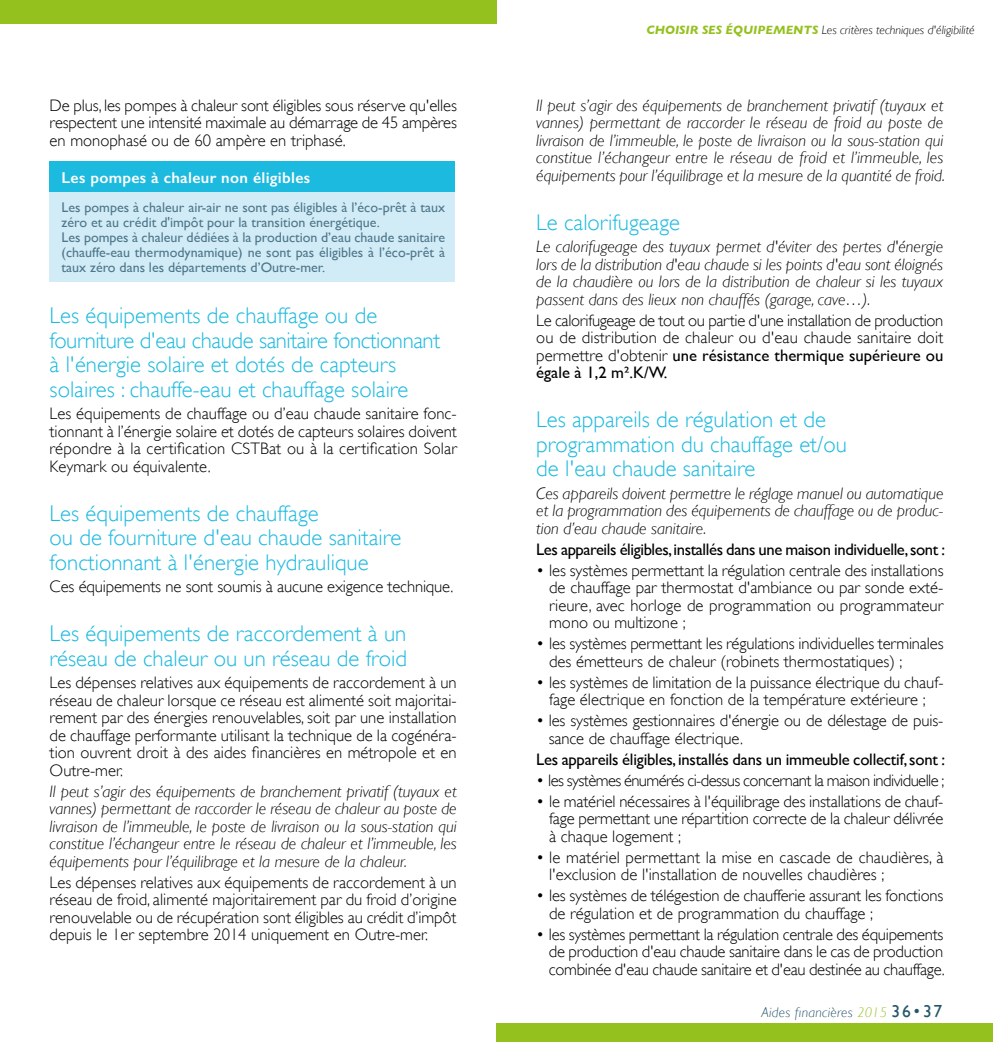
<style>
.page{position:relative;width:993px;height:1042px;background:#fff}
.page>*{position:absolute;margin:0;border:0;box-sizing:border-box;transform-origin:0 0}
.t1{font:300 22.75px/24.5px "Gill Sans";color:#1dbadf}
.t2{font:300 16.62px/17.5px "Gill Sans";color:#000;text-align:justify}
.t3{font:italic 300 16.62px/17.5px "Gill Sans";color:#000;text-align:justify}
.t4{font:16.62px "Gill Sans";letter-spacing:-.025em;color:#000}
.t5{font:300 16.62px "Gill Sans";letter-spacing:-.035em;color:#000}
.t6{font:600 15.75px "Gill Sans";letter-spacing:.02em;color:#fff}
.t7{font:14px/14.9px "Gill Sans";color:#4e778a}
.t8{font:italic 300 14px "Gill Sans";letter-spacing:.02em;color:#255769}
.t9{font:italic 300 12.25px "Gill Sans";color:#000}
.s1{font-weight:700;color:#95c11f}
.s2{font-weight:400}
.s3{color:#95c11f}
.s4{font-weight:400;font-style:normal;font-size:17.5px}
.s5{font-style:normal;font-size:17.5px}
</style>
<div class="page">
<div style="left:0;top:0;width:496px;height:24px;background:#95c11f"></div>
<div style="left:496px;top:1023px;width:496px;height:19px;background:#95c11f"></div>
<div style="left:50px;top:161px;width:405px;height:31px;background:#1dbadf"></div>
<div style="left:50px;top:192px;width:405px;height:89px;background:#d2ecf7"></div>
<p class="t2" style="left:50px;top:96px;width:409px">De plus, les pompes à chaleur sont éligibles sous réserve qu'elles respectent une intensité maximale au démarrage de 45 ampères en monophasé ou de 60 ampère en triphasé.</p>
<p class="t6" style="left:62px;top:168px;width:250px">Les pompes à chaleur non éligibles</p>
<p class="t7" style="left:62px;top:200px;width:385px">Les pompes à chaleur air-air ne sont pas éligibles à l’éco-prêt à taux zéro et au crédit d'impôt pour la transition énergétique.<br>Les pompes à chaleur dédiées à la production d’eau chaude sanitaire (chauffe-eau thermodynamique) ne sont pas éligibles à l’éco-prêt à taux zéro dans les départements d’Outre-mer.</p>
<h1 class="t1" style="left:50px;top:304px;width:392px">Les équipements de chauffage ou de fourniture d'eau chaude sanitaire fonctionnant à l'énergie solaire et dotés de capteurs solaires : chauffe-eau et chauffage solaire</h1>
<p class="t2" style="left:50px;top:405px;width:408px">Les équipements de chauffage ou d’eau chaude sanitaire fonc&shy;tionnant à l’énergie solaire et dotés de capteurs solaires doivent répondre à la certification CSTBat ou à la certification Solar Keymark ou équivalente.</p>
<h1 class="t1" style="left:50px;top:501px;width:353px">Les équipements de chauffage<br>ou de fourniture d'eau chaude sanitaire fonctionnant à l'énergie hydraulique</h1>
<p class="t2" style="left:50px;top:578px;width:405px">Ces équipements ne sont soumis à aucune exigence technique.</p>
<h1 class="t1" style="left:50px;top:621px;width:359px">Les équipements de raccordement à un réseau de chaleur ou un réseau de froid</h1>
<p class="t2" style="left:50px;top:674px;width:408px">Les dépenses relatives aux équipements de raccordement à un réseau de chaleur lorsque ce réseau est alimenté soit majoritai&shy;rement par des énergies renouvelables, soit par une installation de chauffage performante utilisant la technique de la cogénéra&shy;tion ouvrent droit à des aides financières en métropole et en Outre-mer.</p>
<p class="t3" style="left:50px;top:782px;width:408px">Il peut s’agir des équipements de branchement privatif (tuyaux et vannes) permettant de raccorder le réseau de chaleur au poste de livraison de l’immeuble, le poste de livraison ou la sous-station qui constitue l’échangeur entre le réseau de chaleur et l’immeuble, les équipements pour l’équilibrage et la mesure de la chaleur.</p>
<p class="t2" style="left:50px;top:873px;width:408px">Les dépenses relatives aux équipements de raccordement à un réseau de froid, alimenté majoritairement par du froid d’origine renouvelable ou de récupération sont éligibles au crédit d’impôt depuis le 1er septembre 2014 uniquement en Outre-mer.</p>
<p class="t9" style="left:646px;top:23px;width:329px"><span class="s1">CHOISIR SES ÉQUIPEMENTS</span> Les critères techniques d'éligibilité</p>
<p class="t3" style="left:536px;top:97px;width:410px">Il peut s’agir des équipements de branchement privatif (tuyaux et vannes) permettant de raccorder le réseau de froid au poste de livraison de l’immeuble, le poste de livraison ou la sous-station qui constitue l’échangeur entre le réseau de froid et l’immeuble, les équipements pour l’équilibrage et la mesure de la quantité de froid.</p>
<h1 class="t1" style="left:536px;top:210px;width:145px">Le calorifugeage</h1>
<p class="t3" style="left:536px;top:238px;width:408px">Le calorifugeage des tuyaux permet d'éviter des pertes d'énergie lors de la distribution d'eau chaude si les points d'eau sont éloignés de la chaudière ou lors de la distribution de chaleur si les tuyaux passent dans des lieux non chauffés (garage, cave…).</p>
<p class="t2" style="left:536px;top:311px;width:408px">Le calorifugeage de tout ou partie d'une installation de production ou de distribution de chaleur ou d'eau chaude sanitaire doit permettre d'obtenir <span class="s2">une résistance thermique supérieure ou égale à 1,2 m².K/W.</span></p>
<h1 class="t1" style="left:536px;top:407px;width:312px">Les appareils de régulation et de programmation du chauffage et/ou de l'eau chaude sanitaire</h1>
<p class="t3" style="left:536px;top:484px;width:408px">Ces appareils doivent permettre le réglage manuel ou automatique et la programmation des équipements de chauffage ou de produc&shy;tion d’eau chaude sanitaire.</p>
<p class="t4" style="left:536px;top:539px;width:410px">Les appareils éligibles, installés dans une maison individuelle, sont :</p>
<p class="t2" style="left:549px;top:561px;width:396px;text-indent:-13px">• les systèmes permettant la régulation centrale des installations de chauffage par thermostat d'ambiance ou par sonde exté&shy;rieure, avec horloge de programmation ou programmateur mono ou multizone ;</p>
<p class="t2" style="left:549px;top:635px;width:396px;text-indent:-13px">• les systèmes permettant les régulations individuelles terminales des émetteurs de chaleur (robinets thermostatiques) ;</p>
<p class="t2" style="left:536px;top:673px;width:409px;text-align:center">• les systèmes de limitation de la puissance électrique du chauf&shy;fage électrique en fonction de la température extérieure ;</p>
<p class="t2" style="left:548px;top:712px;width:396px;text-indent:-13px">• les systèmes gestionnaires d'énergie ou de délestage de puis&shy;sance de chauffage électrique.</p>
<p class="t4" style="left:536px;top:749px;width:410px">Les appareils éligibles, installés dans un immeuble collectif, sont :</p>
<p class="t5" style="left:536px;top:770px;width:410px">• les systèmes énumérés ci-dessus concernant la maison individuelle ;</p>
<p class="t2" style="left:549px;top:792px;width:395px;text-indent:-13px">• le matériel nécessaires à l'équilibrage des installations de chauf&shy;fage permettant une répartition correcte de la chaleur délivrée à chaque logement ;</p>
<p class="t2" style="left:549px;top:848px;width:395px;text-indent:-13px">• le matériel permettant la mise en cascade de chaudières, à l'exclusion de l'installation de nouvelles chaudières ;</p>
<p class="t2" style="left:549px;top:887px;width:395px;text-indent:-13px">• les systèmes de télégestion de chaufferie assurant les fonctions de régulation et de programmation du chauffage ;</p>
<p class="t2" style="left:548px;top:925px;width:397px;text-indent:-13px">• les systèmes permettant la régulation centrale des équipements de production d'eau chaude sanitaire dans le cas de production combinée d'eau chaude sanitaire et d'eau destinée au chauffage.</p>
<p class="t8" style="left:761px;top:1004px;width:182px">Aides financières <span class="s3">2015</span> <span class="s4">36</span><span class="s5">•</span><span class="s4">37</span></p>
</div>
